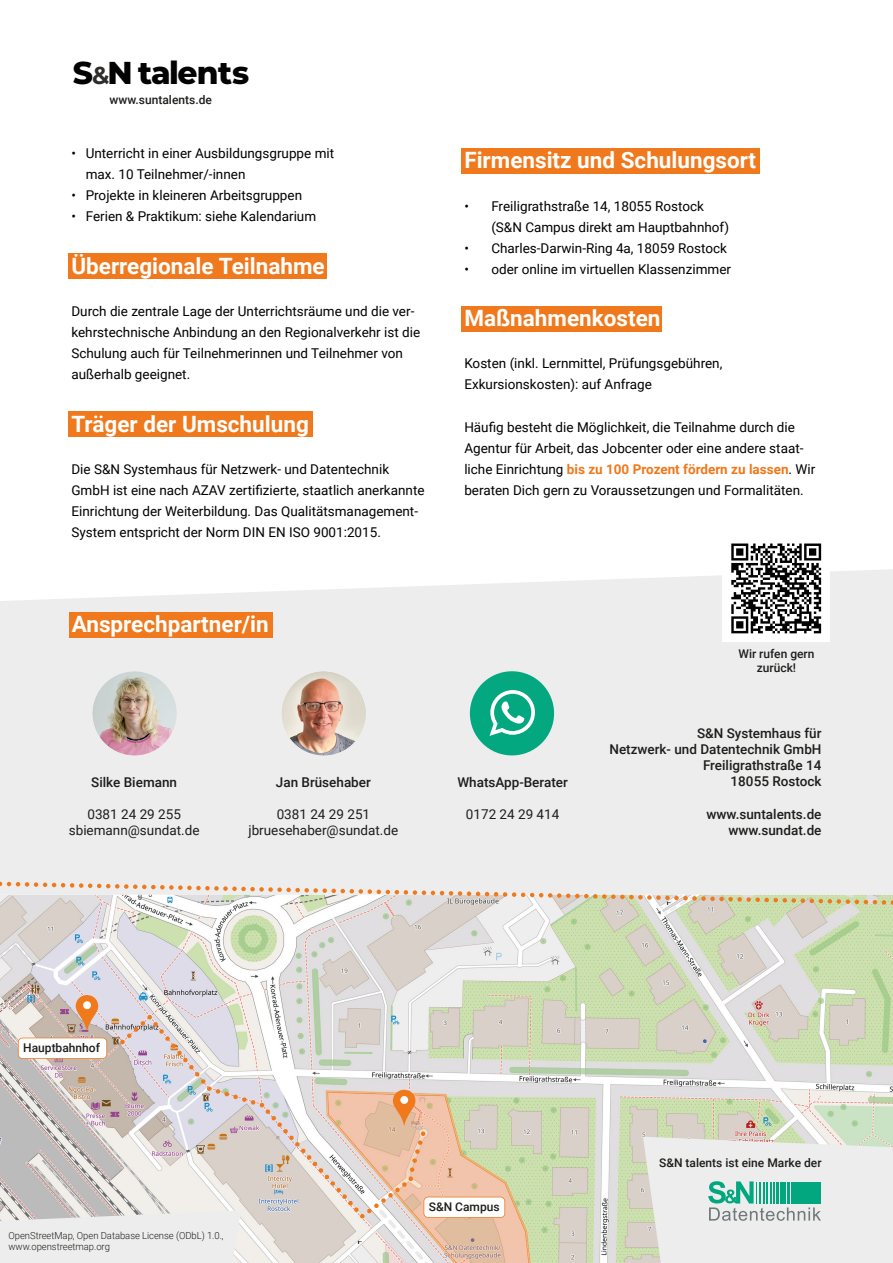
<style>
.page{position:relative;width:893px;height:1263px;background:#fff}
.page>*{position:absolute;margin:0;border:0;box-sizing:border-box;transform-origin:0 0}
.t1{font:800 31.65px "Montserrat";letter-spacing:-.025em;color:#020203}
.t2{font:700 22.5px "Roboto";color:#fff}
.t3{font:13.5px/21px "Roboto";color:#000}
.t4{font:500 13.5px/16.2px "Roboto";color:#1d1d1b;text-align:right}
.t5{font:13.5px/16.2px "Roboto";color:#1d1d1b;text-align:center}
.t6{font:500 12px/14.4px "Roboto";color:#1d1d1b;text-align:center}
.t7{font:300 9.75px/11.7px "Roboto";letter-spacing:-.005em;color:#1d1d1b}
.s1{font-weight:700;font-size:24.45px;color:#2e2d2c}
.s2{font-weight:700;color:#ef791c}
</style>
<div class="page">
<div style="left:461px;top:306px;width:201px;height:26px;background:#ef791c"></div>
<div style="left:461px;top:148px;width:299px;height:26px;background:#ef791c"></div>
<div style="left:68px;top:411px;width:245px;height:26px;background:#ef791c"></div>
<div style="left:68px;top:254px;width:259px;height:25px;background:#ef791c"></div>
<img style="left:0;top:905px;width:893px;height:358px">
<img style="left:327px;top:1091px;width:202px;height:172px">
<div style="left:0;top:569px;width:893px;height:313px;background:#ededed"></div>
<div style="left:723px;top:532px;width:107px;height:110px;background:#fff"></div>
<svg style="left:731px;top:543px;width:90px;height:90px"></svg>
<img style="left:92px;top:671px;width:85px;height:84px;border-radius:42px">
<img style="left:282px;top:671px;width:84px;height:84px;border-radius:42px">
<div style="left:470px;top:671px;width:84px;height:84px;background:#03a780;border-radius:42px"></div>
<svg style="left:489px;top:690px;width:46px;height:46px"></svg>
<svg style="left:18px;top:1037px;width:89px;height:22px"></svg>
<svg style="left:425px;top:1197px;width:80px;height:21px"></svg>
<svg style="left:76px;top:995px;width:22px;height:36px"></svg>
<div style="left:83px;top:1001px;width:8px;height:8px;background:#fff;border-radius:50%"></div>
<svg style="left:643px;top:1137px;width:250px;height:126px"></svg>
<div style="left:0;top:1210px;width:241px;height:53px;background:#ededed"></div>
<svg style="left:120px;top:1015px;width:305px;height:203px"></svg>
<svg style="left:0;top:882px;width:893px;height:23px"></svg>
<div style="left:69px;top:613px;width:204px;height:25px;background:#ef791c"></div>
<h1 class="t1" style="left:73px;top:49px;width:178px">S<span class="s1">&amp;</span>N talents</h1>
<p class="t6" style="left:110px;top:92px;width:104px">www.suntalents.de</p>
<p class="t3" style="left:86px;top:142px;width:250px;text-indent:-14px">• Unterricht in einer Ausbildungsgruppe mit max. 10 Teilnehmer/-innen</p>
<p class="t3" style="left:71px;top:184px;width:232px">• Projekte in kleineren Arbeitsgruppen</p>
<p class="t3" style="left:71px;top:205px;width:246px">• Ferien &amp; Praktikum: siehe Kalendarium</p>
<h2 class="t2" style="left:71px;top:250px;width:255px">Überregionale Teilnahme</h2>
<p class="t3" style="left:71px;top:300px;width:350px">Durch die zentrale Lage der Unterrichtsräume und die ver&shy;kehrstechnische Anbindung an den Regionalverkehr ist die Schulung auch für Teilnehmerinnen und Teilnehmer von außerhalb geeignet.</p>
<h2 class="t2" style="left:71px;top:408px;width:239px">Träger der Umschulung</h2>
<p class="t3" style="left:71px;top:458px;width:355px">Die S&amp;N Systemhaus für Netzwerk- und Datentechnik GmbH ist eine nach AZAV zertifizierte, staatlich anerkannte Einrichtung der Weiterbildung. Das Qualitätsmanagement-System entspricht der Norm DIN EN ISO 9001:2015.</p>
<h2 class="t2" style="left:72px;top:608px;width:198px">Ansprechpartner/in</h2>
<p class="t4" style="left:91px;top:773px;width:87px">Silke Biemann</p>
<p class="t5" style="left:69px;top:806px;width:132px">0381 24 29 255 sbiemann@sundat.de</p>
<p class="t4" style="left:276px;top:773px;width:97px">Jan Brüsehaber</p>
<p class="t5" style="left:248px;top:806px;width:151px">0381 24 29 251 jbruesehaber@sundat.de</p>
<h2 class="t2" style="left:464px;top:145px;width:293px">Firmensitz und Schulungsort</h2>
<p class="t3" style="left:491px;top:195px;width:239px;text-indent:-27px">• Freiligrathstraße 14, 18055 Rostock (S&amp;N Campus direkt am Hauptbahnhof)</p>
<p class="t3" style="left:464px;top:237px;width:264px">• Charles-Darwin-Ring 4a, 18059 Rostock</p>
<p class="t3" style="left:464px;top:258px;width:268px">• oder online im virtuellen Klassenzimmer</p>
<h2 class="t2" style="left:464px;top:302px;width:198px">Maßnahmenkosten</h2>
<p class="t3" style="left:464px;top:353px;width:259px">Kosten (inkl. Lernmittel, Prüfungsgebühren,<br>Exkursionskosten): auf Anfrage</p>
<p class="t3" style="left:464px;top:416px;width:352px">Häufig besteht die Möglichkeit, die Teilnahme durch die Agentur für Arbeit, das Jobcenter oder eine andere staat&shy;liche Einrichtung <span class="s2">bis zu 100 Prozent fördern zu lassen</span>. Wir beraten Dich gern zu Voraussetzungen und Formalitäten.</p>
<p class="t4" style="left:457px;top:773px;width:112px">WhatsApp-Berater</p>
<p class="t5" style="left:466px;top:806px;width:95px">0172 24 29 414</p>
<p class="t6" style="left:738px;top:646px;width:78px">Wir rufen gern zurück!</p>
<p class="t4" style="left:609px;top:724px;width:214px">S&amp;N Systemhaus für<br>Netzwerk- und Datentechnik GmbH<br>Freiligrathstraße 14<br>18055 Rostock</p>
<p class="t4" style="left:706px;top:805px;width:117px">www.suntalents.de www.sundat.de</p>
<p class="t6" style="left:23px;top:1040px;width:78px">Hauptbahnhof</p>
<p class="t6" style="left:659px;top:1155px;width:164px">S&amp;N talents ist eine Marke der</p>
<p class="t7" style="left:9px;top:1229px;width:217px">OpenStreetMap, Open Database License (ODbL) 1.0., www.openstreetmap.org</p>
<p class="t6" style="left:429px;top:1199px;width:72px">S&amp;N Campus</p>
</div>
